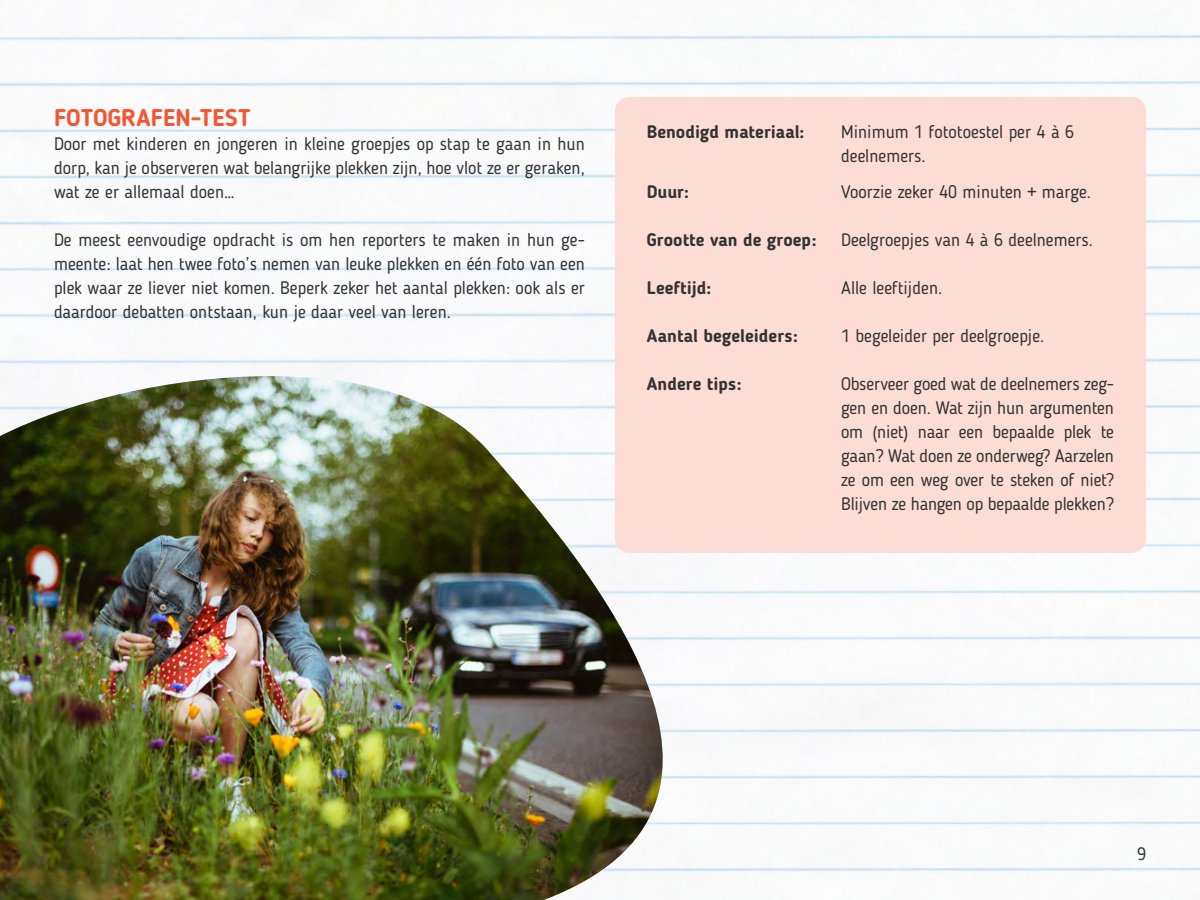
<style>
.page{position:relative;width:1200px;height:900px;background:#fff}
.page>*{position:absolute;margin:0;border:0;box-sizing:border-box;transform-origin:0 0}
.t1{font:700 24px "Blogger Sans";color:#f25733}
.t2{font:18px/24px "Blogger Sans";color:#333;text-align:justify}
.t3{font:700 18px "Blogger Sans";color:#333}
</style>
<div class="page">
<div style="left:615px;top:97px;width:531px;height:456px;background:#fcddd6;border-radius:15px"></div>
<svg style="left:0;top:318px;width:844px;height:582px"></svg>
<img style="left:0;top:376px;width:664px;height:524px">
<h1 class="t1" style="left:54px;top:103px;width:198px">FOTOGRAFEN-TEST</h1>
<p class="t2" style="left:54px;top:132px;width:532px">Door met kinderen en jongeren in kleine groepjes op stap te gaan in hun dorp, kan je observeren wat belangrijke plekken zijn, hoe vlot ze er geraken, wat ze er allemaal doen…</p>
<p class="t2" style="left:54px;top:228px;width:533px">De meest eenvoudige opdracht is om hen reporters te maken in hun ge&shy;meente: laat hen twee foto’s nemen van leuke plekken en één foto van een plek waar ze liever niet komen. Beperk zeker het aantal plekken: ook als er daardoor debatten ontstaan, kun je daar veel van leren.</p>
<p class="t3" style="left:647px;top:121px;width:159px">Benodigd materiaal:</p>
<p class="t2" style="left:841px;top:120px;width:234px">Minimum 1 fototoestel per 4 à 6 deelnemers.</p>
<p class="t3" style="left:647px;top:181px;width:44px">Duur:</p>
<p class="t2" style="left:841px;top:180px;width:251px">Voorzie zeker 40 minuten + marge.</p>
<p class="t3" style="left:647px;top:229px;width:171px">Grootte van de groep:</p>
<p class="t2" style="left:841px;top:228px;width:253px">Deelgroepjes van 4 à 6 deelnemers.</p>
<p class="t3" style="left:647px;top:277px;width:66px">Leeftijd:</p>
<p class="t2" style="left:841px;top:276px;width:103px">Alle leeftijden.</p>
<p class="t3" style="left:647px;top:325px;width:153px">Aantal begeleiders:</p>
<p class="t2" style="left:841px;top:324px;width:205px">1 begeleider per deelgroepje.</p>
<p class="t3" style="left:647px;top:373px;width:96px">Andere tips:</p>
<p class="t2" style="left:841px;top:372px;width:275px">Observeer goed wat de deelnemers zeg&shy;gen en doen. Wat zijn hun argumenten om (niet) naar een bepaalde plek te gaan? Wat doen ze onderweg? Aarzelen ze om een weg over te steken of niet?<br>Blijven ze hangen op bepaalde plekken?</p>
<p class="t2" style="left:1137px;top:841px;width:10px">9</p>
</div>
